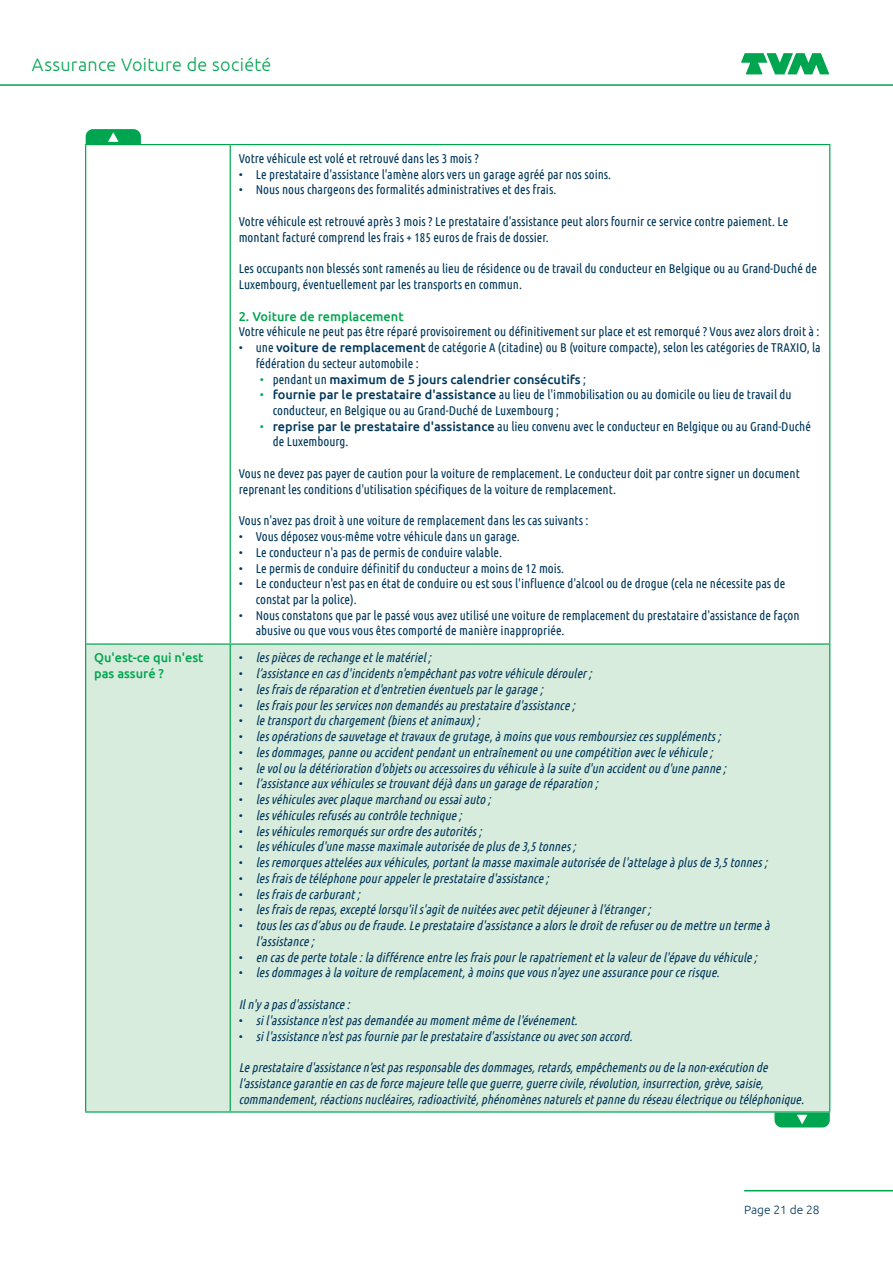
<style>
.page{position:relative;width:893px;height:1263px;background:#fff}
.page>*{position:absolute;margin:0;border:0;box-sizing:border-box;transform-origin:0 0}
.t1{font:300 18px "Ubuntu";letter-spacing:.015em;color:#00a54f}
.t2{font:italic 12.75px/15.8px "Ubuntu Condensed";color:#01385b}
.t3{font:12.75px/15.8px "Ubuntu Condensed";color:#01385b}
.t4{font:500 12.75px/15.3px "Ubuntu";color:#00a54f}
.t5{font:500 12.75px "Ubuntu";color:#01385b}
.t6{font:300 12px "Ubuntu";color:#01385b}
.s1{font-family:"Ubuntu";font-weight:500}
.s2{font-family:"Ubuntu Condensed";font-weight:400;color:#00a54f}
.s3{font-family:"Ubuntu Condensed";font-weight:400}
.s4{color:#00a54f}
.s5{font-style:normal}
</style>
<div class="page">
<svg style="left:741px;top:53px;width:88px;height:21px"></svg>
<hr style="left:0;top:84px;width:893px;height:2px;background:#00a54f">
<hr style="left:744px;top:1190px;width:149px;height:1px;background:#00a54f">
<div style="left:86px;top:645px;width:743px;height:466px;background:#d8ecdd"></div>
<hr style="left:230px;top:145px;width:1px;height:498px;background:#00a54f">
<hr style="left:86px;top:643px;width:144px;height:2px;background:#00a54f">
<hr style="left:230px;top:643px;width:599px;height:2px;background:#00a54f">
<hr style="left:230px;top:645px;width:1px;height:466px;background:#00a54f">
<hr style="left:85px;top:1111px;width:145px;height:1px;background:#00a54f">
<hr style="left:230px;top:1111px;width:600px;height:1px;background:#00a54f">
<hr style="left:85px;top:144px;width:145px;height:1px;background:#00a54f">
<hr style="left:85px;top:145px;width:1px;height:499px;background:#00a54f">
<hr style="left:230px;top:144px;width:600px;height:1px;background:#00a54f">
<hr style="left:829px;top:145px;width:1px;height:499px;background:#00a54f">
<hr style="left:85px;top:644px;width:1px;height:467px;background:#00a54f">
<hr style="left:829px;top:644px;width:1px;height:467px;background:#00a54f">
<svg style="left:86px;top:129px;width:55px;height:15px"></svg>
<svg style="left:774px;top:1112px;width:56px;height:15px"></svg>
<h1 class="t1" style="left:32px;top:54px;width:241px">Assurance Voiture de société</h1>
<p class="t3" style="left:239px;top:150px;width:242px">Votre véhicule est volé et retrouvé dans les 3 mois ?</p>
<p class="t3" style="left:239px;top:166px;width:374px">• Le prestataire d'assistance l'amène alors vers un garage agréé par nos soins.</p>
<p class="t3" style="left:239px;top:182px;width:319px">• Nous nous chargeons des formalités administratives et des frais.</p>
<p class="t3" style="left:239px;top:213px;width:551px">Votre véhicule est retrouvé après 3 mois ? Le prestataire d'assistance peut alors fournir ce service contre paiement. Le montant facturé comprend les frais + 185 euros de frais de dossier.</p>
<p class="t3" style="left:239px;top:260px;width:580px">Les occupants non blessés sont ramenés au lieu de résidence ou de travail du conducteur en Belgique ou au Grand-Duché de<br>Luxembourg, éventuellement par les transports en commun.</p>
<p class="t4" style="left:239px;top:308px;width:166px">2. Voiture de remplacement</p>
<p class="t3" style="left:239px;top:323px;width:582px">Votre véhicule ne peut pas être réparé provisoirement ou définitivement sur place et est remorqué ? Vous avez alors droit à :</p>
<p class="t3" style="left:256px;top:339px;width:566px;text-indent:-17px">• une <span class="s1">voiture de remplacement</span> de catégorie A (citadine) ou B (voiture compacte), selon les catégories de TRAXIO, la fédération du secteur automobile :</p>
<p class="t5" style="left:260px;top:371px;width:328px"><span class="s2">•</span> <span class="s3">pendant un</span> maximum de 5 jours calendrier consécutifs <span class="s3">;</span></p>
<p class="t3" style="left:273px;top:386px;width:520px;text-indent:-13px"><span class="s4">•</span> <span class="s1">fournie par le prestataire d'assistance</span> au lieu de l'immobilisation ou au domicile ou lieu de travail du conducteur, en Belgique ou au Grand-Duché de Luxembourg ;</p>
<p class="t3" style="left:273px;top:418px;width:540px;text-indent:-13px"><span class="s4">•</span> <span class="s1">reprise par le prestataire d'assistance</span> au lieu convenu avec le conducteur en Belgique ou au Grand-Duché de Luxembourg.</p>
<p class="t3" style="left:239px;top:465px;width:562px">Vous ne devez pas payer de caution pour la voiture de remplacement. Le conducteur doit par contre signer un document reprenant les conditions d'utilisation spécifiques de la voiture de remplacement.</p>
<p class="t3" style="left:239px;top:512px;width:351px">Vous n'avez pas droit à une voiture de remplacement dans les cas suivants :</p>
<p class="t3" style="left:239px;top:528px;width:283px">• Vous déposez vous-même votre véhicule dans un garage.</p>
<p class="t3" style="left:239px;top:544px;width:265px">• Le conducteur n'a pas de permis de conduire valable.</p>
<p class="t3" style="left:239px;top:560px;width:327px">• Le permis de conduire définitif du conducteur a moins de 12 mois.</p>
<p class="t3" style="left:256px;top:575px;width:531px;text-indent:-17px">• Le conducteur n'est pas en état de conduire ou est sous l'influence d'alcool ou de drogue (cela ne nécessite pas de constat par la police).</p>
<p class="t3" style="left:256px;top:607px;width:545px;text-indent:-17px">• Nous constatons que par le passé vous avez utilisé une voiture de remplacement du prestataire d'assistance de façon abusive ou que vous vous êtes comporté de manière inappropriée.</p>
<p class="t4" style="left:94px;top:650px;width:111px">Qu'est-ce qui n'est pas assuré ?</p>
<p class="t2" style="left:239px;top:650px;width:197px"><span class="s5">•</span> lespiècesderechangeetlematériel;</p>
<p class="t2" style="left:239px;top:665px;width:358px"><span class="s5">•</span> l’assistanceen casd'incidentsn'empêchantpasvotrevéhiculedérouler;</p>
<p class="t2" style="left:239px;top:681px;width:309px"><span class="s5">•</span> lesfraisderéparation etd'entretien éventuelsparlegarage;</p>
<p class="t2" style="left:239px;top:697px;width:341px"><span class="s5">•</span> lesfraispourlesservicesnon demandésau prestataired'assistance;</p>
<p class="t2" style="left:239px;top:713px;width:246px"><span class="s5">•</span> letransportdu chargement(biensetanimaux) ;</p>
<p class="t2" style="left:239px;top:728px;width:487px"><span class="s5">•</span> lesopérationsdesauvetageettravauxdegrutage,àmoinsquevousremboursiezcessuppléments;</p>
<p class="t2" style="left:239px;top:744px;width:479px"><span class="s5">•</span> lesdommages,panneou accidentpendantun entraînementou unecompétition aveclevéhicule;</p>
<p class="t2" style="left:239px;top:760px;width:492px"><span class="s5">•</span> levolou ladétérioration d'objetsou accessoiresdu véhiculeàlasuited'un accidentou d'unepanne;</p>
<p class="t2" style="left:239px;top:776px;width:364px"><span class="s5">•</span> l’assistanceauxvéhiculessetrouvantdéjàdansun garagederéparation ;</p>
<p class="t2" style="left:239px;top:791px;width:257px"><span class="s5">•</span> lesvéhiculesavecplaquemarchand ou essaiauto ;</p>
<p class="t2" style="left:239px;top:807px;width:228px"><span class="s5">•</span> lesvéhiculesrefusésau contrôletechnique;</p>
<p class="t2" style="left:239px;top:823px;width:248px"><span class="s5">•</span> lesvéhiculesremorquéssurordredesautorités;</p>
<p class="t2" style="left:239px;top:839px;width:342px"><span class="s5">•</span> lesvéhiculesd'unemassemaximaleautoriséedeplusde3,5tonnes;</p>
<p class="t2" style="left:239px;top:854px;width:533px"><span class="s5">•</span> lesremorquesatteléesauxvéhicules,portantlamassemaximaleautoriséedel'attelageàplusde3,5tonnes;</p>
<p class="t2" style="left:239px;top:870px;width:315px"><span class="s5">•</span> lesfraisdetéléphonepourappelerleprestataired'assistance;</p>
<p class="t2" style="left:239px;top:886px;width:126px"><span class="s5">•</span> lesfraisdecarburant;</p>
<p class="t2" style="left:239px;top:902px;width:417px"><span class="s5">•</span> lesfraisderepas,exceptélorsqu'ils'agitdenuitéesavecpetitdéjeuneràl'étranger;</p>
<p class="t2" style="left:256px;top:917px;width:518px;text-indent:-17px"><span class="s5">•</span> touslescasd’abusou defraude.Leprestataired'assistanceaalorsledroitderefuserou demettreun termeà l'assistance;</p>
<p class="t2" style="left:239px;top:949px;width:523px"><span class="s5">•</span> en casdepertetotale:ladifférenceentrelesfraispourlerapatriementetlavaleurdel'épavedu véhicule;</p>
<p class="t2" style="left:239px;top:965px;width:486px"><span class="s5">•</span> lesdommagesàlavoiturederemplacement,àmoinsquevousn'ayezuneassurancepourcerisque.</p>
<p class="t2" style="left:239px;top:996px;width:116px">Iln'y apasd'assistance:</p>
<p class="t2" style="left:239px;top:1012px;width:344px"><span class="s5">•</span> sil'assistancen'estpasdemandéeau momentmêmedel'événement.</p>
<p class="t2" style="left:239px;top:1028px;width:398px"><span class="s5">•</span> sil'assistancen'estpasfournieparleprestataired'assistanceou avecson accord.</p>
<p class="t2" style="left:239px;top:1059px;width:570px">Leprestataired'assistancen’estpasresponsabledesdommages,retards,empêchementsou delanon-exécution de l'assistancegarantieen casdeforcemajeuretellequeguerre,guerrecivile,révolution,insurrection,grève,saisie, commandement,réactionsnucléaires,radioactivité,phénomènesnaturelsetpannedu réseau électriqueou téléphonique.</p>
<p class="t6" style="left:744px;top:1202px;width:77px">Page 21 de 28</p>
</div>
